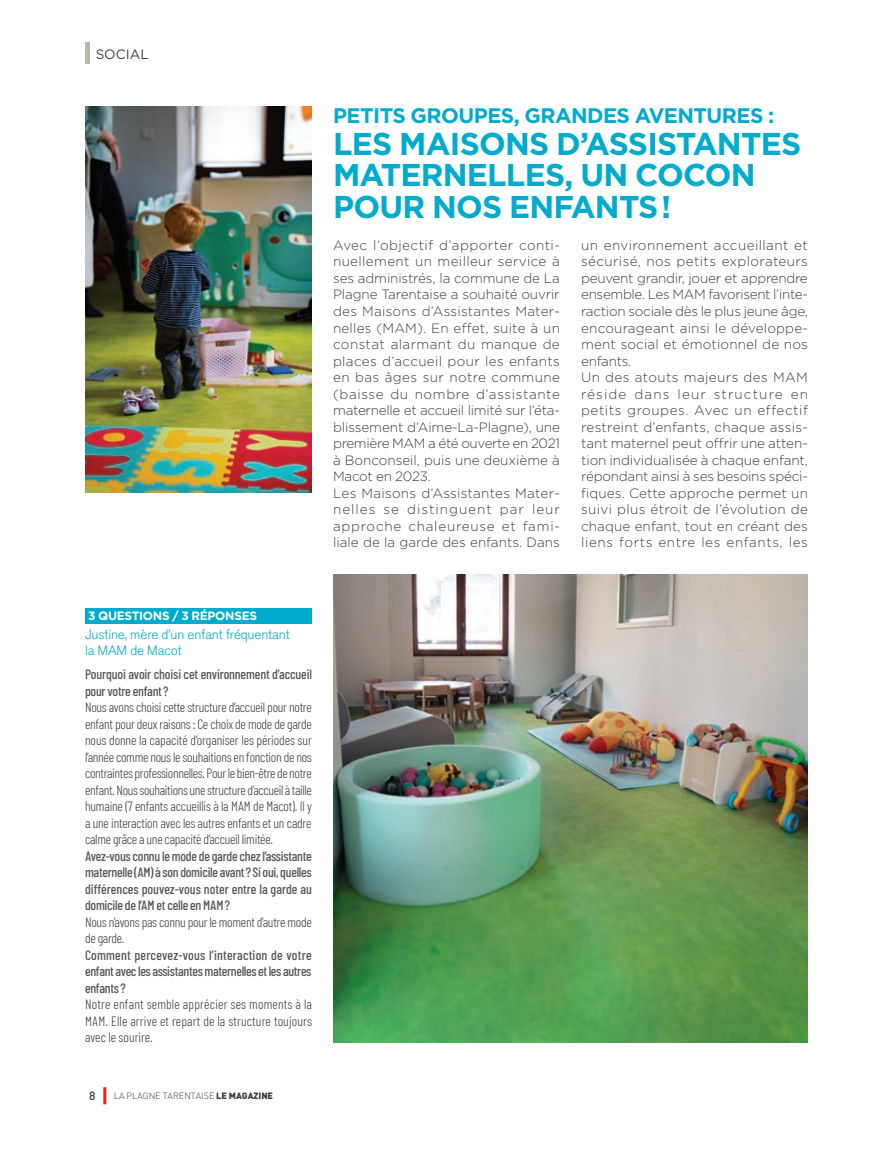
<style>
.page{position:relative;width:893px;height:1149px;background:#fff}
.page>*{position:absolute;margin:0;border:0;box-sizing:border-box;transform-origin:0 0}
.t1{font:700 31.5px/31.5px "Gotham";letter-spacing:-.025em;color:#00abcd}
.t2{font:700 21px "Gotham";letter-spacing:-.025em;color:#00abcd}
.t3{font:300 13.5px/16.5px "Gotham";letter-spacing:.01em;color:#3e3e3f}
.t4{font:300 13.5px/16.5px "Barlow Condensed";letter-spacing:-.02em;color:#3e3e3f;text-align:justify}
.t5{font:500 13.5px/16.5px "Barlow Condensed";letter-spacing:-.02em;color:#57585a;text-align:justify}
.t6{font:13.5px/16.2px "Akzidenz Grotesk BE Light Os F";letter-spacing:-.01em;color:#00abcd}
.t7{font:13.5px "Gotham";color:#3e3e3f}
.t8{font:700 12px "Gotham";letter-spacing:-.025em;color:#fff}
.t9{font:500 12px "DIN";color:#3e3e3f}
.t10{font:300 9px "DIN";color:#3e3e3f}
.s1{font-weight:900}
</style>
<div class="page">
<hr style="left:103px;top:1086px;width:3px;height:17px;background:#ee1d23">
<hr style="left:85px;top:43px;width:4px;height:21px;background:#bcb6a8">
<img style="left:333px;top:574px;width:475px;height:468px">
<img style="left:85px;top:106px;width:227px;height:387px">
<div style="left:85px;top:607px;width:227px;height:16px;background:#00abcd"></div>
<p class="t7" style="left:96px;top:45px;width:55px">SOCIAL</p>
<h2 class="t2" style="left:333px;top:102px;width:443px">PETITS GROUPES, GRANDES AVENTURES :</h2>
<h1 class="t1" style="left:333px;top:128px;width:470px">LES MAISONS D’ASSISTANTES<br>MATERNELLES, UN COCON<br>POUR NOS ENFANTS !</h1>
<p class="t3" style="left:333px;top:236px;width:228px">Avec l’objectif d’apporter conti&shy;nuellement un meilleur service à ses administrés, la commune de La<br>Plagne Tarentaise a souhaité ouvrir des Maisons d’Assistantes Mater&shy;nelles (MAM). En effet, suite à un constat alarmant du manque de places d’accueil pour les enfants en bas âges sur notre commune (baisse du nombre d’assistante maternelle et accueil limité sur l’éta&shy;blissement d’Aime-La-Plagne), une première MAM a été ouverte en 2021 à Bonconseil, puis une deuxième à<br>Macot en 2023.<br>Les Maisons d’Assistantes Mater&shy;nelles se distinguent par leur approche chaleureuse et fami&shy;liale de la garde des enfants. Dans</p>
<p class="t3" style="left:581px;top:236px;width:228px">un environnement accueillant et sécurisé, nos petits explorateurs peuvent grandir, jouer et apprendre ensemble. Les MAM favorisent l’inte&shy;raction sociale dès le plus jeune âge, encourageant ainsi le développe&shy;ment social et émotionnel de nos enfants.<br>Un des atouts majeurs des MAM réside dans leur structure en petits groupes. Avec un effectif restreint d’enfants, chaque assis&shy;tant maternel peut offrir une atten&shy;tion individualisée à chaque enfant, répondant ainsi à ses besoins spéci&shy;fiques. Cette approche permet un suivi plus étroit de l’évolution de chaque enfant, tout en créant des liens forts entre les enfants, les</p>
<p class="t8" style="left:88px;top:607px;width:171px">3 QUESTIONS / 3 RÉPONSES</p>
<p class="t6" style="left:85px;top:626px;width:206px">Justine, mère d’un enfant fréquentant la MAM de Macot</p>
<p class="t5" style="left:85px;top:665px;width:228px">Pourquoi avoir choisi cet environnement d’accueil pour votre enfant?</p>
<p class="t4" style="left:85px;top:698px;width:228px">Nous avons choisi cette structure d’accueil pour notre enfant pour deux raisons : Ce choix de mode de garde nous donne la capacité d’organiser les périodes sur l’année comme nous le souhaitions en fonction de nos contraintes professionnelles. Pour le bien-être de notre enfant. Nous souhaitions une structure d’accueil à taille humaine (7 enfants accueillis à la MAM de Macot). Il y a une interaction avec les autres enfants et un cadre calme grâce a une capacité d’accueil limitée.</p>
<p class="t5" style="left:85px;top:847px;width:228px">Avez-vous connu le mode de garde chez l’assistante maternelle (AM) à son domicile avant? Si oui, quelles différences pouvez-vous noter entre la garde au domicile de l’AM et celle en MAM?</p>
<p class="t4" style="left:85px;top:913px;width:228px">Nous n’avons pas connu pour le moment d’autre mode de garde.</p>
<p class="t5" style="left:85px;top:946px;width:228px">Comment percevez-vous l’interaction de votre enfant avec les assistantes maternelles et les autres enfants?</p>
<p class="t4" style="left:85px;top:995px;width:228px">Notre enfant semble apprécier ses moments à la MAM. Elle arrive et repart de la structure toujours avec le sourire.</p>
<p class="t9" style="left:89px;top:1087px;width:8px">8</p>
<p class="t10" style="left:114px;top:1089px;width:161px">LA PLAGNE TARENTAISE <span class="s1">LE MAGAZINE</span></p>
</div>
